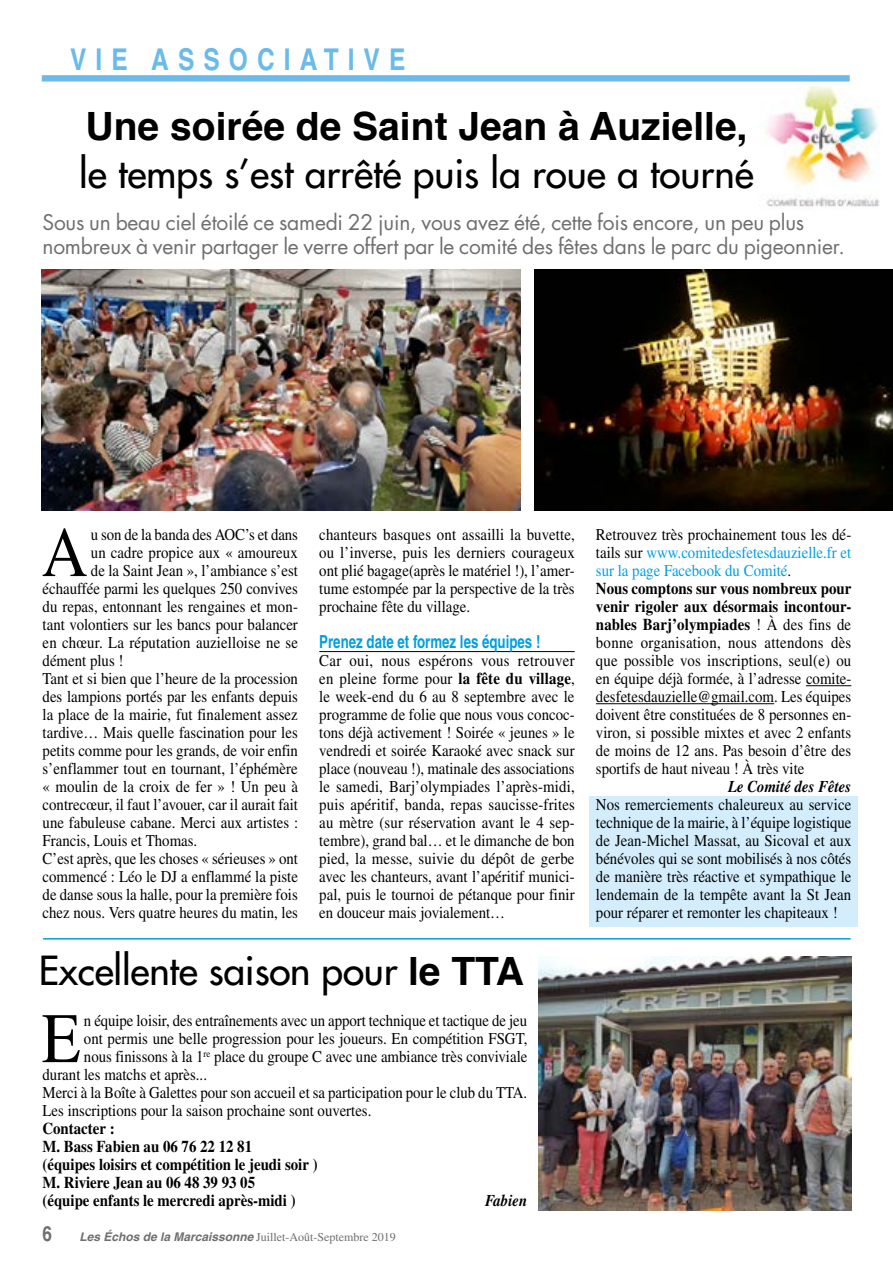
<style>
.page{position:relative;width:893px;height:1263px;background:#fff}
.page>*{position:absolute;margin:0;border:0;box-sizing:border-box;transform-origin:0 0}
.t1{font:70.95px "Times";color:#000;scale:.9 1}
.t2{font:39px "Futura";color:#000}
.t3{font:700 39px "Helvetica";color:#000}
.t4{font:700 condensed 30px "Helvetica";letter-spacing:.3em;color:#6abbe9}
.t5{font:21px/24px "Futura";letter-spacing:-.01em;color:#706f6f}
.t6{font:700 condensed 21px "Helvetica";color:#706f6f}
.t7{font:700 condensed 18px "Helvetica";color:#009fde;scale:.9 1}
.t8{font:16.5px/18px "Times";color:#000;text-align:justify;scale:.9 1}
.t9{font:700 16.5px/18px "Times";color:#000;scale:.9 1}
.t10{font:italic 700 16.5px "Times";color:#000;scale:.9 1}
.t11{font:12px "Times";color:#706f6f}
.s1{font-weight:700}
.s2{font-family:"Helvetica";font-weight:700}
.s3{font-family:"Helvetica";font-weight:700;font-style:italic}
.s4{color:#009fe3}
</style>
<div class="page">
<img style="left:766px;top:86px;width:114px;height:121px">
<div style="left:589px;top:797px;width:269px;height:130px;background:#d4edfc"></div>
<hr style="left:319px;top:651px;width:256px;height:1px;background:#000">
<hr style="left:806px;top:685px;width:45px;height:1px;background:#000">
<hr style="left:596px;top:703px;width:178px;height:1px;background:#000">
<div style="left:42px;top:75px;width:808px;height:7px;background:#6abbe9"></div>
<img style="left:41px;top:269px;width:480px;height:241px">
<img style="left:535px;top:269px;width:358px;height:241px">
<img style="left:539px;top:956px;width:312px;height:255px">
<hr style="left:43px;top:938px;width:808px;height:1px;background:#009fe3">
<h3 class="t4" style="left:70px;top:41px;width:337px">VIE ASSOCIATIVE</h3>
<h2 class="t3" style="left:86px;top:95px;width:663px">Une soirée de Saint Jean à Auzielle,</h2>
<h2 class="t2" style="left:79px;top:148px;width:676px">le temps s’est arrêté puis la roue a tourné</h2>
<p class="t5" style="left:43px;top:210px;width:804px">Sous un beau ciel étoilé ce samedi 22 juin, vous avez été, cette fois encore, un peu plus nombreux à venir partager le verre offert par le comité des fêtes dans le parc du pigeonnier.</p>
<h1 class="t1" style="left:42px;top:512px;width:53px">A</h1>
<p class="t8" style="left:91px;top:525px;width:232px">u son de la banda des AOC’s et dans</p>
<p class="t8" style="left:91px;top:543px;width:231px">un cadre propice aux « amoureux</p>
<p class="t8" style="left:91px;top:561px;width:232px">de la Saint Jean », l’ambiance s’est</p>
<p class="t8" style="left:43px;top:579px;width:285px">échauffée parmi les quelques 250 convives</p>
<p class="t8" style="left:43px;top:597px;width:285px">du repas, entonnant les rengaines et mon-</p>
<p class="t8" style="left:43px;top:615px;width:285px">tant volontiers sur les bancs pour balancer</p>
<p class="t8" style="left:43px;top:633px;width:285px">en chœur. La réputation auzielloise ne se</p>
<p class="t8" style="left:43px;top:651px;width:91px">dément plus !</p>
<p class="t8" style="left:43px;top:669px;width:285px">Tant et si bien que l’heure de la procession</p>
<p class="t8" style="left:43px;top:687px;width:285px">des lampions portés par les enfants depuis</p>
<p class="t8" style="left:43px;top:705px;width:285px">la place de la mairie, fut finalement assez</p>
<p class="t8" style="left:43px;top:723px;width:285px">tardive… Mais quelle fascination pour les</p>
<p class="t8" style="left:43px;top:741px;width:285px">petits comme pour les grands, de voir enfin</p>
<p class="t8" style="left:43px;top:759px;width:285px">s’enflammer tout en tournant, l’éphémère</p>
<p class="t8" style="left:43px;top:777px;width:285px">« moulin de la croix de fer » ! Un peu à</p>
<p class="t8" style="left:43px;top:795px;width:285px">contrecœur, il faut l’avouer, car il aurait fait</p>
<p class="t8" style="left:43px;top:813px;width:285px">une fabuleuse cabane. Merci aux artistes :</p>
<p class="t8" style="left:43px;top:831px;width:173px">Francis, Louis et Thomas.</p>
<p class="t8" style="left:43px;top:849px;width:285px">C’est après, que les choses « sérieuses » ont</p>
<p class="t8" style="left:43px;top:867px;width:285px">commencé : Léo le DJ a enflammé la piste</p>
<p class="t8" style="left:43px;top:885px;width:285px">de danse sous la halle, pour la première fois</p>
<p class="t8" style="left:43px;top:903px;width:285px">chez nous. Vers quatre heures du matin, les</p>
<p class="t8" style="left:319px;top:525px;width:285px">chanteurs basques ont assailli la buvette, ou l’inverse, puis les derniers courageux ont plié bagage(après le matériel !), l’amer&shy;tume estompée par la perspective de la très prochaine fête du village.</p>
<p class="t7" style="left:319px;top:631px;width:247px">Prenez date et formez les équipes !</p>
<p class="t8" style="left:319px;top:651px;width:285px">Car oui, nous espérons vous retrouver en pleine forme pour <span class="s1">la fête du village</span>, le week-end du 6 au 8 septembre avec le programme de folie que nous vous concoc&shy;tons déjà activement ! Soirée « jeunes » le vendredi et soirée Karaoké avec snack sur place (nouveau !), matinale des associations le samedi, Barj’olympiades l’après-midi, puis apéritif, banda, repas saucisse-frites au mètre (sur réservation avant le 4 sep&shy;tembre), grand bal… et le dimanche de bon pied, la messe, suivie du dépôt de gerbe avec les chanteurs, avant l’apéritif munici&shy;pal, puis le tournoi de pétanque pour finir en douceur mais jovialement…</p>
<h2 class="t2" style="left:39px;top:945px;width:487px">Excellente saison pour <span class="s2">le TTA</span></h2>
<h1 class="t1" style="left:42px;top:998px;width:45px">E</h1>
<p class="t8" style="left:84px;top:1011px;width:494px">n équipe loisir, des entraînements avec un apport technique et tactique de jeu</p>
<p class="t8" style="left:84px;top:1029px;width:494px">ont permis une belle progression pour les joueurs. En compétition FSGT,</p>
<p class="t8" style="left:84px;top:1047px;width:494px">nous finissons à la 1<sup>re</sup> place du groupe C avec une ambiance très conviviale</p>
<p class="t8" style="left:43px;top:1065px;width:184px">durant les matchs et après...</p>
<p class="t8" style="left:43px;top:1083px;width:540px">Merci à la Boîte à Galettes pour son accueil et sa participation pour le club du TTA.</p>
<p class="t8" style="left:43px;top:1101px;width:367px">Les inscriptions pour la saison prochaine sont ouvertes.</p>
<p class="t9" style="left:43px;top:1119px;width:307px">Contacter :<br>M. Bass Fabien au 06 76 22 12 81<br>(équipes loisirs et compétition le jeudi soir )<br>M. Riviere Jean au 06 48 39 93 05<br>(équipe enfants le mercredi après-midi )</p>
<p class="t10" style="left:485px;top:1191px;width:49px">Fabien</p>
<p class="t6" style="left:43px;top:1221px;width:11px">6</p>
<p class="t11" style="left:79px;top:1230px;width:318px"><span class="s3">Les Échos de la Marcaissonne</span> Juillet-Août-Septembre 2019</p>
<p class="t8" style="left:596px;top:525px;width:285px;text-align:left">Retrouvez très prochainement tous les dé&shy;tails sur <span class="s4">www.comitedesfetesdauzielle.fr et sur la page Facebook du Comité</span>.<br><span class="s1">Nous comptons sur vous nombreux pour venir rigoler aux désormais incontour&shy;nables Barj’olympiades</span> ! À des fins de bonne organisation, nous attendons dès que possible vos inscriptions, seul(e) ou en équipe déjà formée, à l’adresse comite&shy;desfetesdauzielle@gmail.com. Les équipes doivent être constituées de 8 personnes en&shy;viron, si possible mixtes et avec 2 enfants de moins de 12 ans. Pas besoin d’être des sportifs de haut niveau ! À très vite</p>
<p class="t10" style="left:728px;top:777px;width:139px">Le Comité des Fêtes</p>
<p class="t8" style="left:596px;top:795px;width:285px">Nos remerciements chaleureux au service technique de la mairie, à l’équipe logistique de Jean-Michel Massat, au Sicoval et aux bénévoles qui se sont mobilisés à nos côtés de manière très réactive et sympathique le lendemain de la tempête avant la St Jean pour réparer et remonter les chapiteaux !</p>
</div>
